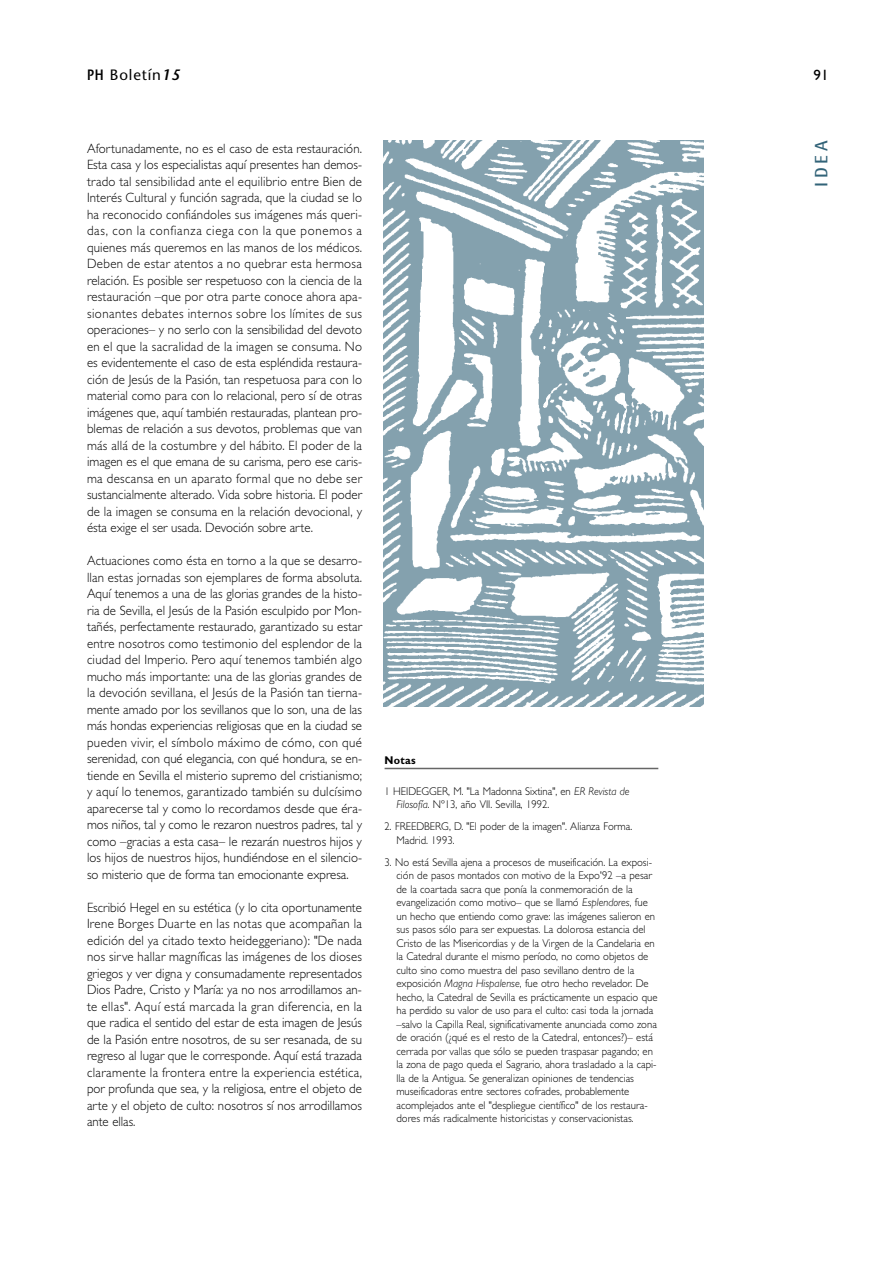
<style>
.page{position:relative;width:893px;height:1263px;background:#fff}
.page>*{position:absolute;margin:0;border:0;box-sizing:border-box;transform-origin:0 0}
.t1{font:700 18px "Rotis Semi Sans";color:#326378}
.t2{font:15px "Stone Sans";letter-spacing:.055em;color:#000}
.t3{font:15px "Gill Sans";color:#000}
.t4{font:300 13.5px/16.5px "Gill Sans";color:#000;text-align:justify;scale:.95 1}
.t5{font:300 11.25px/13.5px "Gill Sans";color:#000;scale:.95 1}
.t6{font:700 11.25px "Gill Sans";letter-spacing:.03em;color:#000;scale:.95 1}
.s1{font-weight:600}
.s2{font-weight:600;font-style:italic}
.s3{font-style:italic}
</style>
<div class="page">
<hr style="left:384px;top:768px;width:274px;height:1px;background:#666">
<img style="left:383px;top:140px;width:320px;height:567px">
<p class="t2" style="left:87px;top:69px;width:94px"><span class="s1">PH</span> Boletín<span class="s2">15</span></p>
<p class="t3" style="left:813px;top:70px;width:16px">91</p>
<p class="t4" style="left:87px;top:142px;width:291px">Afortunadamente, no es el caso de esta restauración.<br>Esta casa y los especialistas aquí presentes han demos&shy;trado tal sensibilidad ante el equilibrio entre Bien de Interés Cultural y función sagrada, que la ciudad se lo ha reconocido confiándoles sus imágenes más queri&shy;das, con la confianza ciega con la que ponemos a quienes más queremos en las manos de los médicos.<br>Deben de estar atentos a no quebrar esta hermosa relación. Es posible ser respetuoso con la ciencia de la restauración –que por otra parte conoce ahora apa&shy;sionantes debates internos sobre los límites de sus operaciones– y no serlo con la sensibilidad del devoto en el que la sacralidad de la imagen se consuma. No es evidentemente el caso de esta espléndida restaura&shy;ción de Jesús de la Pasión, tan respetuosa para con lo material como para con lo relacional, pero sí de otras imágenes que, aquí también restauradas, plantean pro&shy;blemas de relación a sus devotos, problemas que van más allá de la costumbre y del hábito. El poder de la imagen es el que emana de su carisma, pero ese caris&shy;ma descansa en un aparato formal que no debe ser sustancialmente alterado. Vida sobre historia. El poder de la imagen se consuma en la relación devocional, y ésta exige el ser usada. Devoción sobre arte.</p>
<p class="t4" style="left:87px;top:554px;width:291px">Actuaciones como ésta en torno a la que se desarro&shy;llan estas jornadas son ejemplares de forma absoluta.<br>Aquí tenemos a una de las glorias grandes de la histo&shy;ria de Sevilla, el Jesús de la Pasión esculpido por Mon&shy;tañés, perfectamente restaurado, garantizado su estar entre nosotros como testimonio del esplendor de la ciudad del Imperio. Pero aquí tenemos también algo mucho más importante: una de las glorias grandes de la devoción sevillana, el Jesús de la Pasión tan tierna&shy;mente amado por los sevillanos que lo son, una de las más hondas experiencias religiosas que en la ciudad se pueden vivir, el símbolo máximo de cómo, con qué serenidad, con qué elegancia, con qué hondura, se en&shy;tiende en Sevilla el misterio supremo del cristianismo; y aquí lo tenemos, garantizado también su dulcísimo aparecerse tal y como lo recordamos desde que éra&shy;mos niños, tal y como le rezaron nuestros padres, tal y como –gracias a esta casa– le rezarán nuestros hijos y los hijos de nuestros hijos, hundiéndose en el silencio&shy;so misterio que de forma tan emocionante expresa.</p>
<p class="t4" style="left:87px;top:900px;width:291px">Escribió Hegel en su estética (y lo cita oportunamente Irene Borges Duarte en las notas que acompañan la edición del ya citado texto heideggeriano): "De nada nos sirve hallar magníficas las imágenes de los dioses griegos y ver digna y consumadamente representados Dios Padre, Cristo y María: ya no nos arrodillamos an&shy;te ellas". Aquí está marcada la gran diferencia, en la que radica el sentido del estar de esta imagen de Jesús de la Pasión entre nosotros, de su ser resanada, de su regreso al lugar que le corresponde. Aquí está trazada claramente la frontera entre la experiencia estética, por profunda que sea, y la religiosa, entre el objeto de arte y el objeto de culto: nosotros sí nos arrodillamos ante ellas.</p>
<p class="t6" style="left:384px;top:755px;width:34px">Notas</p>
<p class="t5" style="left:396px;top:785px;width:247px;text-indent:-12px">1 HEIDEGGER, M. "La Madonna Sixtina", en <span class="s3">ER Revista de<br>Filosofía</span>. Nº13, año VII. Sevilla, 1992.</p>
<p class="t5" style="left:396px;top:821px;width:250px;text-indent:-12px">2. FREEDBERG, D. "El poder de la imagen". Alianza Forma.<br>Madrid. 1993.</p>
<p class="t5" style="left:396px;top:856px;width:276px;text-indent:-12px">3. No está Sevilla ajena a procesos de museificación. La exposi&shy;ción de pasos montados con motivo de la Expo'92 –a pesar de la coartada sacra que ponía la conmemoración de la evangelización como motivo– que se llamó <span class="s3">Esplendores</span>, fue un hecho que entiendo como grave: las imágenes salieron en sus pasos sólo para ser expuestas. La dolorosa estancia del Cristo de las Misericordias y de la Virgen de la Candelaria en la Catedral durante el mismo período, no como objetos de culto sino como muestra del paso sevillano dentro de la exposición <span class="s3">Magna Hispalense</span>, fue otro hecho revelador. De hecho, la Catedral de Sevilla es prácticamente un espacio que ha perdido su valor de uso para el culto: casi toda la jornada –salvo la Capilla Real, significativamente anunciada como zona de oración (¿qué es el resto de la Catedral, entonces?)– está cerrada por vallas que sólo se pueden traspasar pagando; en la zona de pago queda el Sagrario, ahora trasladado a la capi&shy;lla de la Antigua. Se generalizan opiniones de tendencias museificadoras entre sectores cofrades, probablemente acomplejados ante el "despliegue científico" de los restaura&shy;dores más radicalmente historicistas y conservacionistas.</p>
<h1 class="t1" style="left:815px;top:187px;width:48px;rotate:-90deg">IDEA</h1>
</div>
